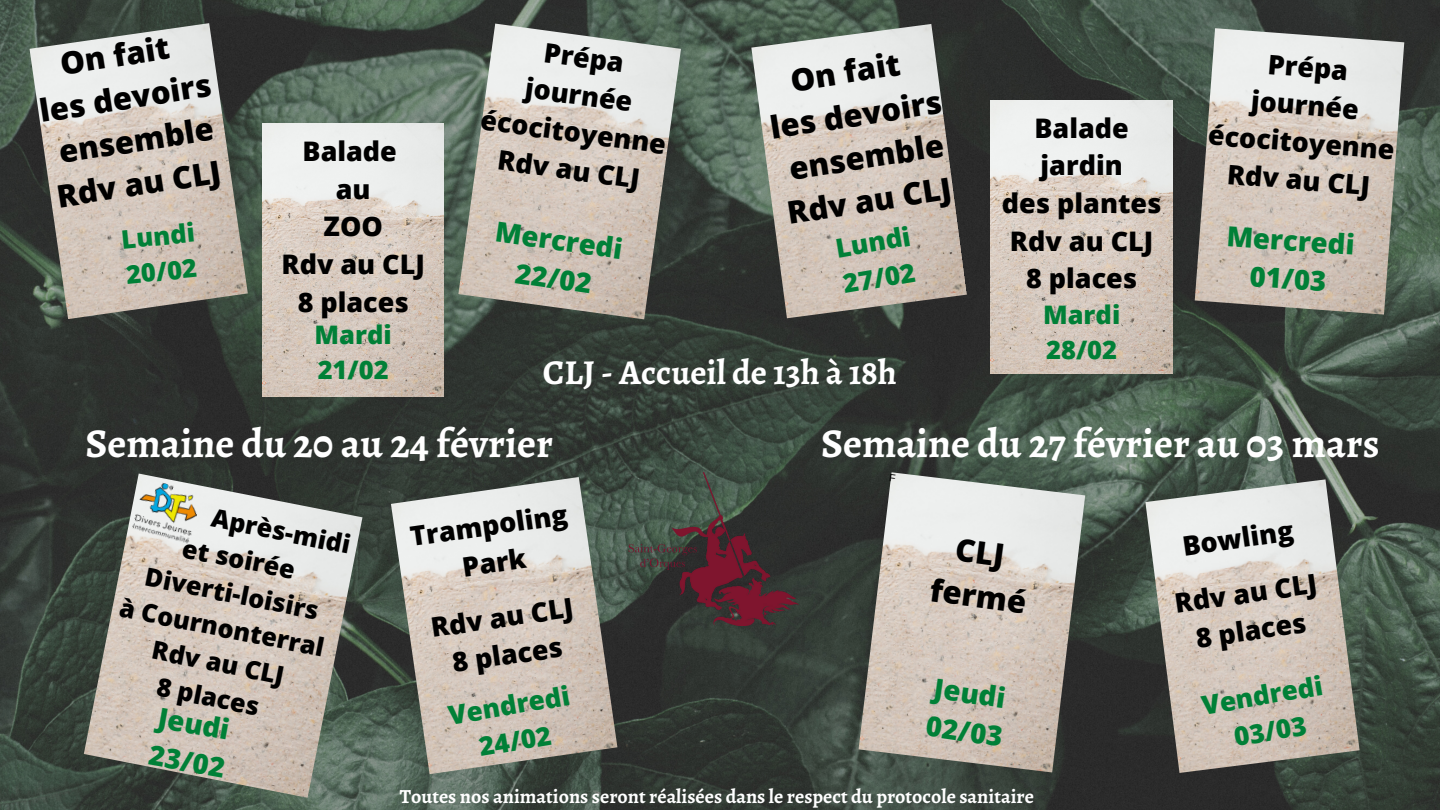
<style>
.page{position:relative;width:1440px;height:810px;background:#fff}
.page>*{position:absolute;margin:0;border:0;box-sizing:border-box;transform-origin:0 0}
.t1{font:700 41px "Alegreya";color:#fff}
.t2{font:700 35px "Alegreya";color:#fff}
.t3{font:800 31.1px/43.5px "Open Sans";color:#000;text-align:center}
.t4{font:800 27.6px/38.3px "Open Sans";color:#008037;text-align:center}
.t5{font:800 26.9px/37.7px "Open Sans";color:#000;text-align:center}
.t6{font:800 26.2px/36.3px "Open Sans";color:#008037;text-align:center}
.t7{font:800 25.5px/35.5px "Open Sans";color:#008037}
.t8{font:800 25.2px/35.3px "Open Sans";color:#000;text-align:center}
.t9{font:700 20px "Alegreya";color:#fff}
</style>
<div class="page">
<img style="left:0;top:0;width:1440px;height:810px">
<img style="left:30px;top:23px;width:218px;height:296px">
<img style="left:262px;top:124px;width:182px;height:273px">
<img style="left:458px;top:24px;width:223px;height:295px">
<img style="left:751px;top:24px;width:216px;height:294px">
<img style="left:991px;top:101px;width:181px;height:273px">
<img style="left:1195px;top:28px;width:209px;height:287px">
<img style="left:84px;top:474px;width:278px;height:324px">
<img style="left:391px;top:477px;width:226px;height:297px">
<img style="left:1145px;top:479px;width:215px;height:294px">
<img style="left:859px;top:472px;width:226px;height:300px">
<img style="left:628px;top:472px;width:170px;height:153px">
<img style="left:131px;top:478px;width:72px;height:68px">
<svg style="left:890px;top:474px;width:6px;height:7px"></svg>
<p class="t3" style="left:30px;top:46px;width:175px;rotate:-9deg">On fait<br>les devoirs ensemble<br>Rdv au CLJ</p>
<p class="t7" style="left:119px;top:221px;width:75px;rotate:-6deg">Lundi<br>20/02</p>
<p class="t5" style="left:282px;top:132px;width:145px">Balade<br>au<br>ZOO<br>Rdv au CLJ<br>8 places</p>
<p class="t7" style="left:315px;top:316px;width:79px">Mardi<br>21/02</p>
<p class="t5" style="left:494px;top:25px;width:188px;rotate:8deg">Prépa journée écocitoyenne<br>Rdv au CLJ</p>
<p class="t4" style="left:498px;top:212px;width:130px;rotate:8deg">Mercredi<br>22/02</p>
<p class="t3" style="left:760px;top:63px;width:175px;rotate:-9deg">On fait<br>les devoirs ensemble<br>Rdv au CLJ</p>
<p class="t6" style="left:833px;top:230px;width:77px;text-align:left;rotate:-10deg">Lundi<br>27/02</p>
<h2 class="t2" style="left:543px;top:348px;width:356px">CLJ - Accueil de 13h à 18h</h2>
<p class="t5" style="left:1002px;top:108px;width:161px">Balade jardin<br>des plantes<br>Rdv au CLJ<br>8 places</p>
<p class="t7" style="left:1043px;top:296px;width:79px">Mardi<br>28/02</p>
<p class="t5" style="left:1217px;top:40px;width:188px;rotate:5deg">Prépa journée écocitoyenne<br>Rdv au CLJ</p>
<p class="t4" style="left:1228px;top:216px;width:130px;rotate:4deg">Mercredi<br>01/03</p>
<h1 class="t1" style="left:85px;top:415px;width:469px">Semaine du 20 au 24 février</h1>
<h1 class="t1" style="left:821px;top:415px;width:560px">Semaine du 27 février au 03 mars</h1>
<p class="t8" style="left:215px;top:500px;width:143px;rotate:11deg">Après-midi</p>
<p class="t8" style="left:186px;top:530px;width:116px;rotate:11deg">et soirée</p>
<p class="t8" style="left:149px;top:559px;width:178px;rotate:11deg">Diverti-loisirs</p>
<p class="t8" style="left:156px;top:632px;width:136px;rotate:11deg">Rdv au CLJ<br>8 places</p>
<p class="t8" style="left:123px;top:590px;width:209px;rotate:11deg">à Cournonterral</p>
<p class="t4" style="left:159px;top:697px;width:78px;text-align:left;rotate:10deg">Jeudi<br>23/02</p>
<p class="t5" style="left:408px;top:517px;width:160px;rotate:-8deg">Trampoling<br>Park</p>
<p class="t5" style="left:428px;top:608px;width:145px;rotate:-8deg">Rdv au CLJ<br>8 places</p>
<p class="t5" style="left:1163px;top:520px;width:145px;line-height:55.5px;rotate:-8deg">Bowling<br>Rdv au CLJ</p>
<p class="t5" style="left:1193px;top:619px;width:113px;rotate:-8deg">8 places</p>
<p class="t3" style="left:940px;top:524px;width:98px;rotate:8deg">CLJ fermé</p>
<p class="t6" style="left:445px;top:697px;width:124px;rotate:-10deg">Vendredi<br>24/02</p>
<p class="t4" style="left:934px;top:668px;width:78px;text-align:left;rotate:8deg">Jeudi<br>02/03</p>
<p class="t6" style="left:1199px;top:687px;width:124px;rotate:-10deg">Vendredi<br>03/03</p>
<p class="t9" style="left:400px;top:783px;width:636px">Toutes nos animations seront réalisées dans le respect du protocole sanitaire</p>
</div>
